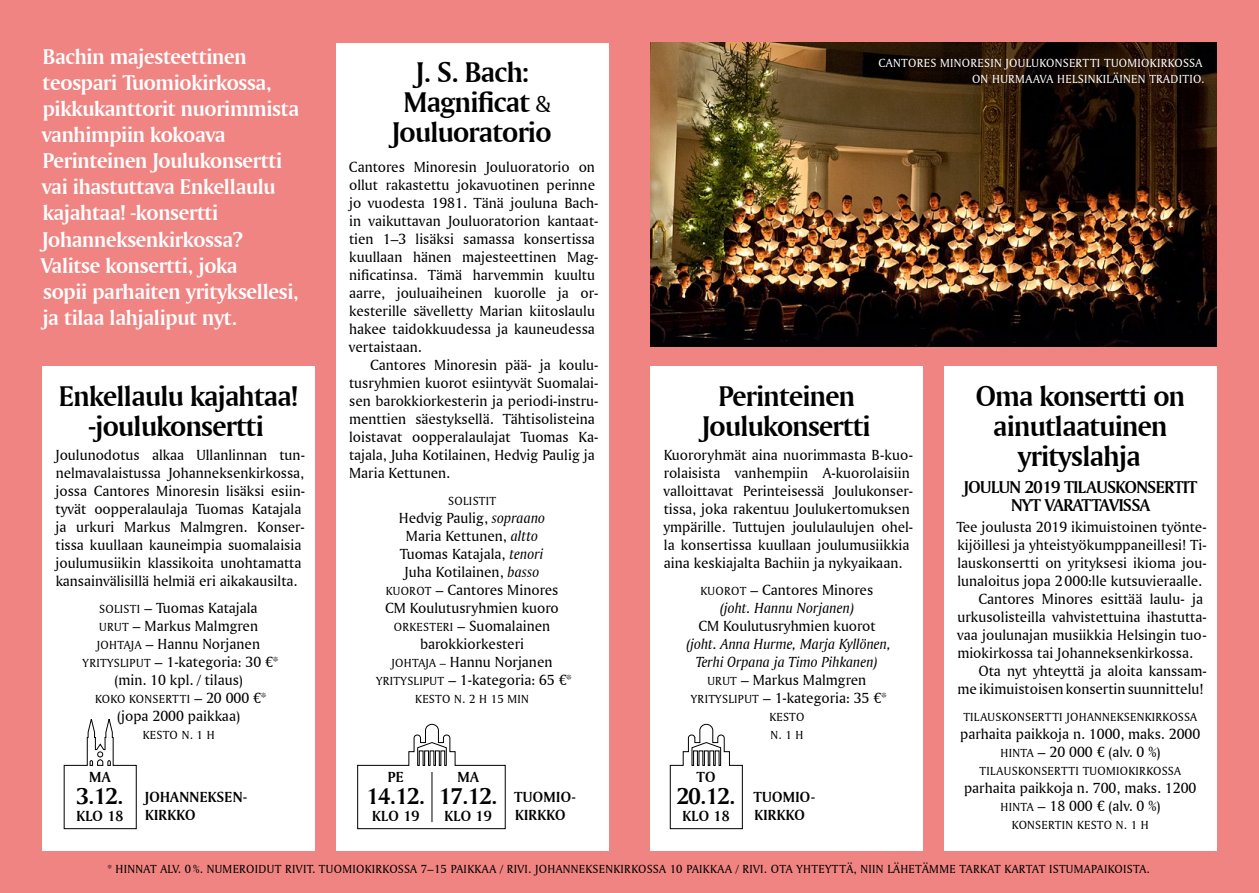
<style>
.page{position:relative;width:1259px;height:893px;background:#f08482}
.page>*{position:absolute;margin:0;border:0;box-sizing:border-box;transform-origin:0 0}
.t1{font:30px/30px "Amerigo BT Bold A";letter-spacing:-.025em;color:#000;text-align:center}
.t2{font:24px "Amerigo BT Bold A";letter-spacing:-.025em;color:#000}
.t3{font:22.5px/26.1px "Amerigo BT Bold A";letter-spacing:-.015em;color:#fff}
.t4{font:18px/18px "Amerigo BT Bold A";letter-spacing:-.025em;color:#000;text-align:center}
.t5{font:15.3px/18px "Amerigo BT Roman A";color:#000;text-align:center}
.t6{font:15.3px/18px "Amerigo BT Italic A";letter-spacing:-.005em;color:#000;text-align:center}
.t7{font:15.3px/18px "Amerigo BT Bold A";letter-spacing:.02em;color:#000}
.t8{font:12.3px/18px "Amerigo BT Roman A";letter-spacing:.025em;color:#000}
.t9{font:12.3px/16.5px "Amerigo BT Roman A";letter-spacing:.025em;color:#fff;text-align:right}
.s1{font-family:"Amerigo BT Roman A";font-size:24px}
.s2{font-family:"Amerigo BT Italic A"}
.s3{font-size:12.3px}
.s4{font-size:15.3px}
</style>
<div class="page">
<div style="left:43px;top:366px;width:272px;height:484px;background:#fff"></div>
<div style="left:336px;top:43px;width:272px;height:807px;background:#fff"></div>
<div style="left:651px;top:366px;width:272px;height:484px;background:#fff"></div>
<div style="left:944px;top:366px;width:272px;height:485px;background:#fff"></div>
<svg style="left:63px;top:719px;width:74px;height:110px"></svg>
<svg style="left:669px;top:724px;width:74px;height:105px"></svg>
<svg style="left:357px;top:724px;width:149px;height:105px"></svg>
<hr style="left:431px;top:772px;width:1px;height:50px;background:#000">
<img style="left:651px;top:43px;width:565px;height:304px">
<p class="t3" style="left:41px;top:43px;width:260px">Bachin majesteettinen teospari Tuomiokirkossa, pikkukanttorit nuorimmista vanhimpiin kokoava<br>Perinteinen Joulukonsertti vai ihastuttava Enkellaulu kajahtaa! -konsertti<br>Johanneksenkirkossa?<br>Valitse konsertti, joka<br>sopii parhaiten yrityksellesi, ja tilaa lahjaliput nyt.</p>
<p class="t9" style="left:878px;top:54px;width:327px">CANTORES MINORESIN JOULUKONSERTTI TUOMIOKIRKOSSA<br>ON HURMAAVA HELSINKILÄINEN TRADITIO.</p>
<h1 class="t1" style="left:392px;top:56px;width:161px">J. S. Bach:<br>Magnificat <span class="s1">&amp;<br></span>Jouluoratorio</h1>
<p class="t5" style="left:349px;top:157px;width:251px;text-align:left">Cantores Minoresin Jouluoratorio on ollut rakastettu jokavuotinen perinne jo vuodesta 1981. Tänä jouluna Bach&shy;in vaikuttavan Jouluoratorion kantaat&shy;tien 1–3 lisäksi samassa konsertissa kuullaan hänen majesteettinen Mag&shy;nificatinsa. Tämä harvemmin kuultu aarre, jouluaiheinen kuorolle ja or&shy;kesterille sävelletty Marian kiitoslaulu hakee taidokkuudessa ja kauneudessa vertaistaan.</p>
<p class="t5" style="left:349px;top:355px;width:251px;text-align:left;text-indent:21px">Cantores Minoresin pää- ja koulu&shy;tusryhmien kuorot esiintyvät Suomalai&shy;sen barokkiorkesterin ja periodi-instru&shy;menttien säestyksellä. Tähtisolisteina loistavat oopperalaulajat Tuomas Ka&shy;tajala, Juha Kotilainen, Hedvig Paulig ja Maria Kettunen.</p>
<p class="t8" style="left:448px;top:491px;width:49px">SOLISTIT</p>
<p class="t5" style="left:376px;top:508px;width:197px">Hedvig Paulig, <span class="s2">sopraano<br></span>Maria Kettunen, <span class="s2">altto<br></span>Tuomas Katajala, <span class="s2">tenori<br></span>Juha Kotilainen, <span class="s2">basso<br></span><span class="s3">KUOROT</span> – Cantores Minores<br>CM Koulutusryhmien kuoro<br><span class="s3">ORKESTERI</span> – Suomalainen barokkiorkesteri<br><span class="s3">JOHTAJA –</span> Hannu Norjanen<br><span class="s3">YRITYSLIPUT</span> – 1-kategoria: 65 €*</p>
<p class="t8" style="left:415px;top:689px;width:115px">KESTO N. 2 H 15 MIN</p>
<h1 class="t1" style="left:59px;top:380px;width:240px">Enkellaulu kajahtaa! -joulukonsertti</h1>
<p class="t5" style="left:55px;top:445px;width:251px;text-align:left">Joulunodotus alkaa Ullanlinnan tun&shy;nelmavalaistussa Johanneksenkirkossa, jossa Cantores Minoresin lisäksi esiin&shy;tyvät oopperalaulaja Tuomas Katajala ja urkuri Markus Malmgren. Konser&shy;tissa kuullaan kauneimpia suomalaisia joulumusiikin klassikoita unohtamatta kansainvälisillä helmiä eri aikakausilta.</p>
<p class="t5" style="left:83px;top:598px;width:197px"><span class="s3">SOLISTI</span> – Tuomas Katajala<br><span class="s3">URUT</span> – Markus Malmgren<br><span class="s3">JOHTAJA</span> – Hannu Norjanen<br><span class="s3">YRITYSLIPUT</span> – 1-kategoria: 30 €* (min. 10 kpl. / tilaus)</p>
<p class="t8" style="left:95px;top:689px;width:172px">KOKO KONSERTTI <span class="s4">– 20 000 €*</span></p>
<p class="t5" style="left:117px;top:706px;width:124px">(jopa 2000 paikkaa)</p>
<p class="t8" style="left:143px;top:725px;width:73px">KESTO N. 1 H</p>
<h1 class="t1" style="left:975px;top:380px;width:211px">Oma konsertti on ainutlaatuinen yrityslahja</h1>
<p class="t4" style="left:964px;top:477px;width:235px">JOULUN 2019 TILAUSKONSERTIT<br>NYT VARATTAVISSA</p>
<p class="t5" style="left:956px;top:517px;width:252px">Tee joulusta 2019 ikimuistoinen työnte-</p>
<p class="t5" style="left:957px;top:535px;width:251px">kijöillesi ja yhteistyökumppaneillesi! Ti-</p>
<p class="t5" style="left:957px;top:553px;width:251px">lauskonsertti on yrityksesi ikioma jou-</p>
<p class="t5" style="left:957px;top:571px;width:246px">lunaloitus jopa 2000:lle kutsuvieraalle.</p>
<p class="t5" style="left:978px;top:589px;width:226px">Cantores Minores esittää laulu- ja</p>
<p class="t5" style="left:957px;top:607px;width:251px">urkusolisteilla vahvistettuina ihastutta-</p>
<p class="t5" style="left:957px;top:625px;width:251px">vaa joulunajan musiikkia Helsingin tuo-</p>
<p class="t5" style="left:957px;top:643px;width:237px">miokirkossa tai Johanneksenkirkossa.</p>
<p class="t5" style="left:978px;top:661px;width:230px">Ota nyt yhteyttä ja aloita kanssam-</p>
<p class="t5" style="left:957px;top:679px;width:247px">me ikimuistoisen konsertin suunnittelu!</p>
<p class="t8" style="left:963px;top:707px;width:235px">TILAUSKONSERTTI JOHANNEKSENKIRKOSSA</p>
<p class="t5" style="left:960px;top:724px;width:242px">parhaita paikkoja n. 1000, maks. 2000<br><span class="s3">HINTA</span> – 20 000 € (alv. 0 %)</p>
<p class="t8" style="left:979px;top:761px;width:203px">TILAUSKONSERTTI TUOMIOKIRKOSSA</p>
<p class="t5" style="left:964px;top:778px;width:234px">parhaita paikkoja n. 700, maks. 1200<br><span class="s3">HINTA</span> – 18 000 € (alv. 0 %)</p>
<p class="t8" style="left:1012px;top:815px;width:138px">KONSERTIN KESTO N. 1 H</p>
<h1 class="t1" style="left:702px;top:380px;width:170px">Perinteinen<br>Joulukonsertti</h1>
<p class="t5" style="left:663px;top:445px;width:251px;text-align:left">Kuororyhmät aina nuorimmasta B-kuo&shy;rolaisista vanhempiin A-kuorolaisiin valloittavat Perinteisessä Joulukonser&shy;tissa, joka rakentuu Joulukertomuksen ympärille. Tuttujen joululaulujen ohel&shy;la konsertissa kuullaan joulumusiikkia aina keskiajalta Bachiin ja nykyaikaan.</p>
<p class="t5" style="left:700px;top:580px;width:174px"><span class="s3">KUOROT</span> – Cantores Minores</p>
<p class="t6" style="left:719px;top:598px;width:136px">(joht. Hannu Norjanen)</p>
<p class="t5" style="left:698px;top:616px;width:179px">CM Koulutusryhmien kuorot</p>
<p class="t6" style="left:686px;top:634px;width:206px">(joht. Anna Hurme, Marja Kyllönen,<br>Terhi Orpana ja Timo Pihkanen)</p>
<p class="t5" style="left:691px;top:670px;width:197px"><span class="s3">URUT</span> – Markus Malmgren<br><span class="s3">YRITYSLIPUT</span> – 1-kategoria: 35 €*</p>
<p class="t8" style="left:769px;top:707px;width:37px">KESTO<br>N. 1 H</p>
<p class="t7" style="left:89px;top:767px;width:23px">MA</p>
<h2 class="t2" style="left:77px;top:781px;width:48px">3.12.</h2>
<p class="t7" style="left:76px;top:807px;width:49px">KLO 18</p>
<p class="t7" style="left:457px;top:767px;width:23px">MA</p>
<h2 class="t2" style="left:439px;top:781px;width:60px">17.12.</h2>
<p class="t7" style="left:444px;top:807px;width:49px">KLO 19</p>
<p class="t7" style="left:696px;top:767px;width:20px">TO</p>
<h2 class="t2" style="left:677px;top:781px;width:60px">20.12.</h2>
<p class="t7" style="left:682px;top:807px;width:49px">KLO 18</p>
<p class="t7" style="left:388px;top:767px;width:18px">PE</p>
<h2 class="t2" style="left:366px;top:781px;width:60px">14.12.</h2>
<p class="t7" style="left:372px;top:807px;width:49px">KLO 19</p>
<p class="t7" style="left:145px;top:787px;width:104px">JOHANNEKSEN-<br>KIRKKO</p>
<p class="t7" style="left:514px;top:787px;width:63px">TUOMIO-<br>KIRKKO</p>
<p class="t7" style="left:753px;top:787px;width:63px">TUOMIO-<br>KIRKKO</p>
<p class="t8" style="left:108px;top:859px;width:1043px">* HINNAT ALV. 0 %. NUMEROIDUT RIVIT. TUOMIOKIRKOSSA 7–15 PAIKKAA / RIVI. JOHANNEKSENKIRKOSSA 10 PAIKKAA / RIVI. OTA YHTEYTTÄ, NIIN LÄHETÄMME TARKAT KARTAT ISTUMAPAIKOISTA.</p>
</div>
